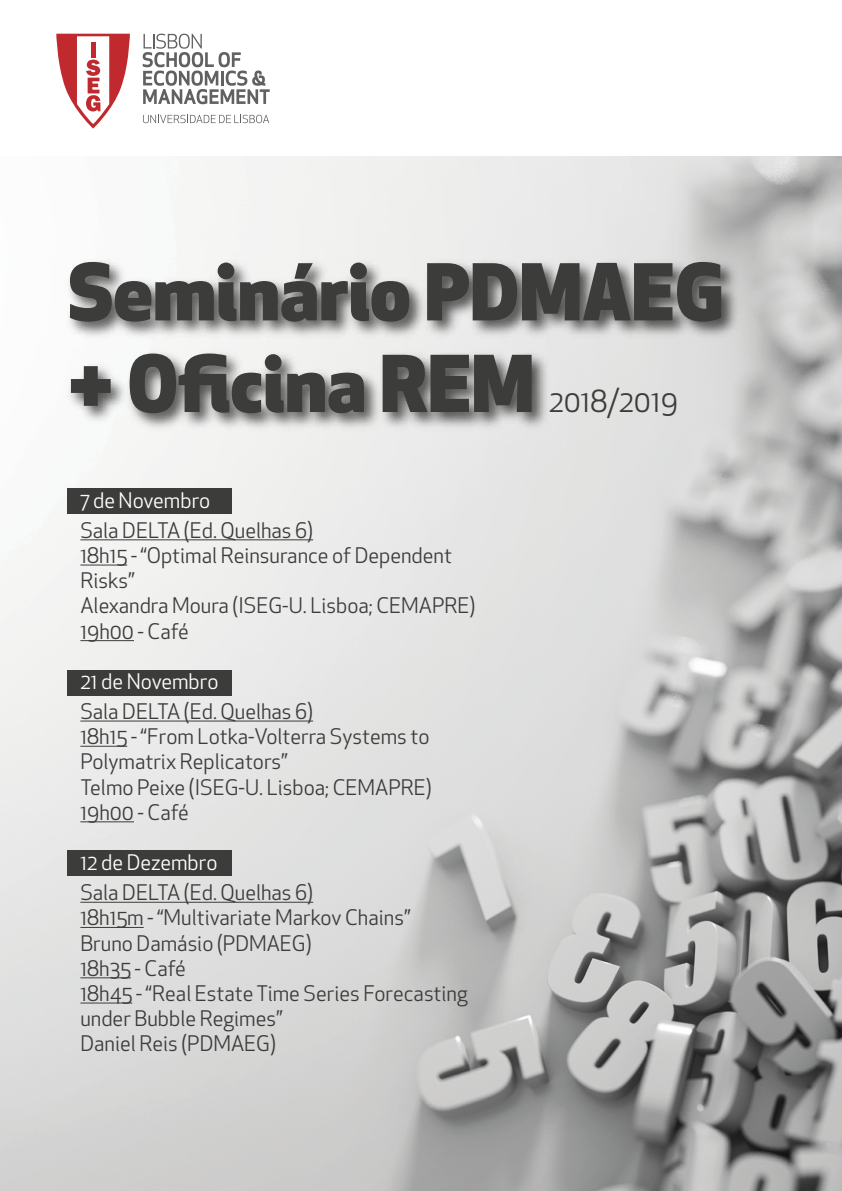
<style>
.page{position:relative;width:842px;height:1191px;background:#fff}
.page>*{position:absolute;margin:0;border:0;box-sizing:border-box;transform-origin:0 0}
.t1{font:800 76.3px/91.6px "Apex New";color:#3c3c3b}
.t2{font:29.8px "Apex New";color:#3c3c3b}
.t3{font:21px/25.2px "Apex New";color:#3c3c3b}
.t4{font:21px "Apex New";color:#fff}
</style>
<div class="page">
<img style="left:0;top:156px;width:842px;height:1035px">
<svg style="left:143px;top:115px;width:126px;height:8px"></svg>
<svg style="left:143px;top:34px;width:127px;height:70px"></svg>
<svg style="left:56px;top:34px;width:74px;height:95px"></svg>
<img style="left:60px;top:246px;width:686px;height:209px">
<div style="left:67px;top:850px;width:165px;height:26px;background:#3c3c3b"></div>
<div style="left:67px;top:488px;width:165px;height:26px;background:#3c3c3b"></div>
<div style="left:67px;top:670px;width:165px;height:26px;background:#3c3c3b"></div>
<hr style="left:80px;top:540px;width:233px;height:1px;background:#3c3c3b">
<hr style="left:80px;top:565px;width:47px;height:1px;background:#3c3c3b">
<hr style="left:80px;top:640px;width:54px;height:1px;background:#3c3c3b">
<hr style="left:80px;top:721px;width:233px;height:1px;background:#3c3c3b">
<hr style="left:80px;top:746px;width:47px;height:1px;background:#3c3c3b">
<hr style="left:80px;top:822px;width:54px;height:1px;background:#3c3c3b">
<hr style="left:80px;top:902px;width:233px;height:1px;background:#3c3c3b">
<hr style="left:80px;top:927px;width:64px;height:1px;background:#3c3c3b">
<hr style="left:80px;top:978px;width:51px;height:1px;background:#3c3c3b">
<hr style="left:80px;top:1003px;width:52px;height:1px;background:#3c3c3b">
<h1 class="t1" style="left:68px;top:244px;width:658px">Seminário PDMAEG + Oficina REM</h1>
<h2 class="t2" style="left:549px;top:382px;width:131px">2018/2019</h2>
<p class="t4" style="left:80px;top:487px;width:132px">7 de Novembro</p>
<p class="t3" style="left:80px;top:518px;width:397px">Sala DELTA (Ed. Quelhas 6)<br>18h15 - “Optimal Reinsurance of Dependent<br>Risks”<br>Alexandra Moura (ISEG-U. Lisboa; CEMAPRE)<br>19h00 - Café</p>
<p class="t4" style="left:80px;top:668px;width:140px">21 de Novembro</p>
<p class="t3" style="left:80px;top:699px;width:353px">Sala DELTA (Ed. Quelhas 6)<br>18h15 - “From Lotka-Volterra Systems to<br>Polymatrix Replicators”<br>Telmo Peixe (ISEG-U. Lisboa; CEMAPRE)<br>19h00 - Café</p>
<p class="t4" style="left:80px;top:849px;width:139px">12 de Dezembro</p>
<p class="t3" style="left:80px;top:880px;width:389px">Sala DELTA (Ed. Quelhas 6)<br>18h15m - “Multivariate Markov Chains”<br>Bruno Damásio (PDMAEG)<br>18h35 - Café<br>18h45 - “Real Estate Time Series Forecasting under Bubble Regimes”<br>Daniel Reis (PDMAEG)</p>
</div>
